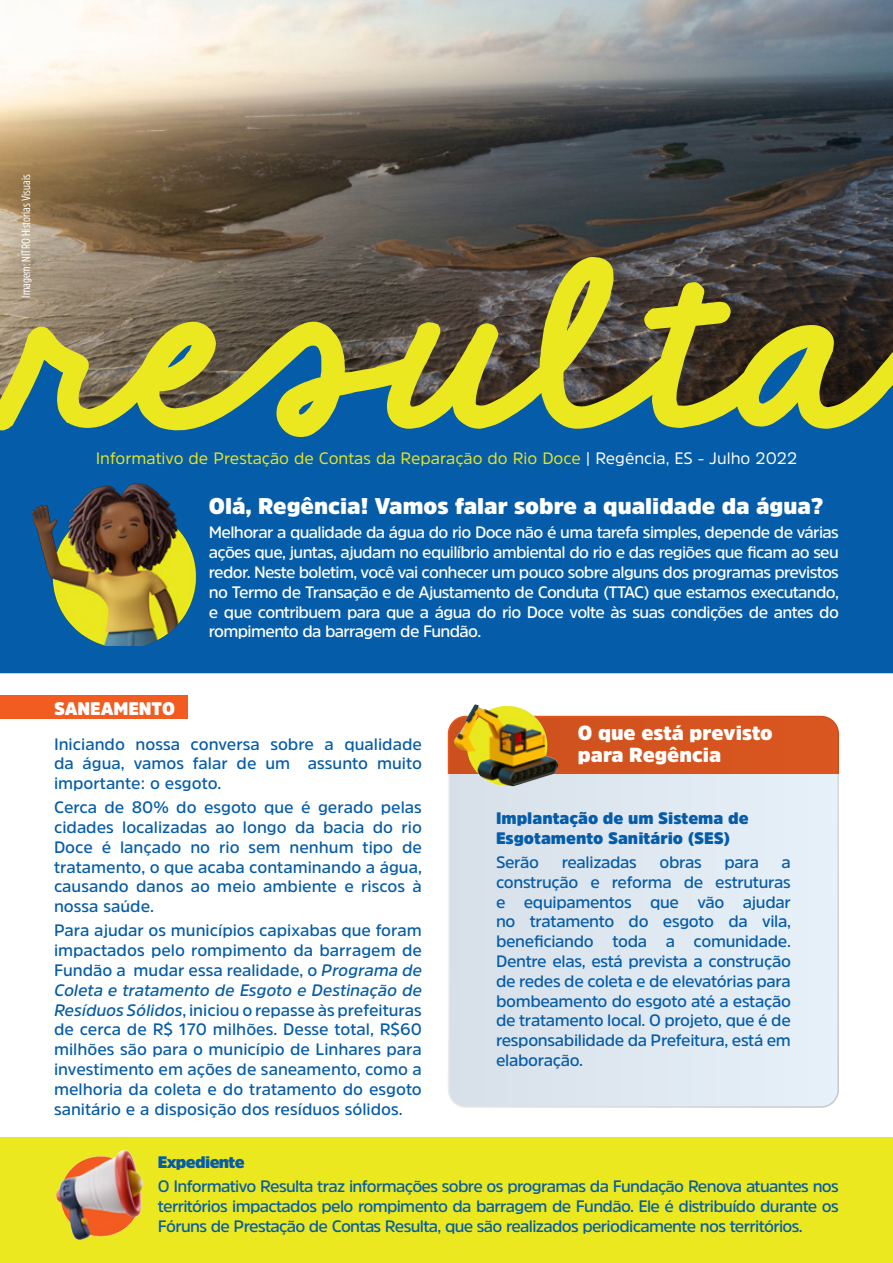
<style>
.page{position:relative;width:893px;height:1263px;background:#fff}
.page>*{position:absolute;margin:0;border:0;box-sizing:border-box;transform-origin:0 0}
.t1{font:900 22.5px "Amsi Pro";color:#fff}
.t2{font:900 20.1px/21.1px "Amsi Pro";color:#fff}
.t3{font:900 18px "Amsi Pro";color:#fff}
.t4{font:600 16.5px/19.8px "Amsi Pro";letter-spacing:-.005em;color:#055ca8;text-align:justify}
.t5{font:600 16.5px/19.8px "Amsi Pro";letter-spacing:-.04em;color:#fff;text-align:justify}
.t6{font:16.5px "Amsi Pro";color:#e8e621}
.t7{font:900 16.5px/19.8px "Amsi Pro";color:#055ca8}
.t8{font:900 16.5px "Amsi Pro";letter-spacing:-.04em;color:#055ca8}
.t9{font:12px "Amsi Pro Cond";color:#fff}
.s1{color:#fff}
.s2{font-style:italic}
</style>
<div class="page">
<img style="left:0;top:0;width:893px;height:257px">
<div style="left:0;top:443px;width:893px;height:230px;background:#055ca8"></div>
<svg style="left:0;top:257px;width:893px;height:186px;background:#767e4a"></svg>
<div style="left:0;top:1137px;width:893px;height:126px;background:#ebe81f"></div>
<img style="left:56px;top:1150px;width:87px;height:91px">
<img style="left:33px;top:483px;width:167px;height:163px">
<div style="left:451px;top:774px;width:385px;height:331px;background:#dfe9f1"></div>
<div style="left:448px;top:716px;width:391px;height:58px;background:#d5541f"></div>
<img style="left:453px;top:704px;width:106px;height:94px">
<div style="left:0;top:695px;width:187px;height:24px;background:#f25c21"></div>
<p class="t9" style="left:18px;top:298px;width:125px;rotate:-90deg">Imagem: NITRO Historias Visuais</p>
<p class="t6" style="left:96px;top:447px;width:703px">Informativo de Prestação de Contas da Reparação do Rio Doce <span class="s1">| Regência, ES - Julho 2022</span></p>
<p class="t1" style="left:209px;top:491px;width:616px">Olá, Regência! Vamos falar sobre a qualidade da água?</p>
<p class="t5" style="left:209px;top:522px;width:632px">Melhorar a qualidade da água do rio Doce não é uma tarefa simples, depende de várias ações que, juntas, ajudam no equilíbrio ambiental do rio e das regiões que ficam ao seu redor. Neste boletim, você vai conhecer um pouco sobre alguns dos programas previstos no Termo de Transação e de Ajustamento de Conduta (TTAC) que estamos executando, e que contribuem para que a água do rio Doce volte às suas condições de antes do rompimento da barragem de Fundão.</p>
<p class="t3" style="left:54px;top:696px;width:123px">SANEAMENTO</p>
<p class="t4" style="left:54px;top:733px;width:369px">Iniciando nossa conversa sobre a qualidade da água, vamos falar de um assunto muito importante: o esgoto.</p>
<p class="t4" style="left:54px;top:797px;width:369px">Cerca de 80% do esgoto que é gerado pelas cidades localizadas ao longo da bacia do rio Doce é lançado no rio sem nenhum tipo de tratamento, o que acaba contaminando a água, causando danos ao meio ambiente e riscos à nossa saúde.</p>
<p class="t4" style="left:54px;top:920px;width:369px">Para ajudar os municípios capixabas que foram impactados pelo rompimento da barragem de Fundão a mudar essa realidade, o <span class="s2">Programa de Coleta e tratamento de Esgoto e Destinação de Resíduos Sólidos</span>, iniciou o repasse às prefeituras de cerca de R$ 170 milhões. Desse total, R$60 milhões são para o município de Linhares para investimento em ações de saneamento, como a melhoria da coleta e do tratamento do esgoto sanitário e a disposição dos resíduos sólidos.</p>
<p class="t2" style="left:578px;top:722px;width:196px">O que está previsto para Regência</p>
<p class="t7" style="left:496px;top:808px;width:254px">Implantação de um Sistema de<br>Esgotamento Sanitário (SES)</p>
<p class="t4" style="left:496px;top:852px;width:45px">Serão</p>
<p class="t4" style="left:562px;top:852px;width:77px">realizadas</p>
<p class="t4" style="left:659px;top:852px;width:44px">obras</p>
<p class="t4" style="left:725px;top:852px;width:36px">para</p>
<p class="t4" style="left:496px;top:852px;width:296px;text-indent:286px">a construção e reforma de estruturas e equipamentos que vão ajudar no tratamento do esgoto da vila, beneficiando toda a comunidade.<br>Dentre elas, está prevista a construção de redes de coleta e de elevatórias para bombeamento do esgoto até a estação de tratamento local. O projeto, que é de responsabilidade da Prefeitura, está em elaboração.</p>
<p class="t8" style="left:158px;top:1150px;width:88px">Expediente</p>
<p class="t4" style="left:158px;top:1176px;width:683px">O Informativo Resulta traz informações sobre os programas da Fundação Renova atuantes nos territórios impactados pelo rompimento da barragem de Fundão. Ele é distribuído durante os Fóruns de Prestação de Contas Resulta, que são realizados periodicamente nos territórios.</p>
</div>
